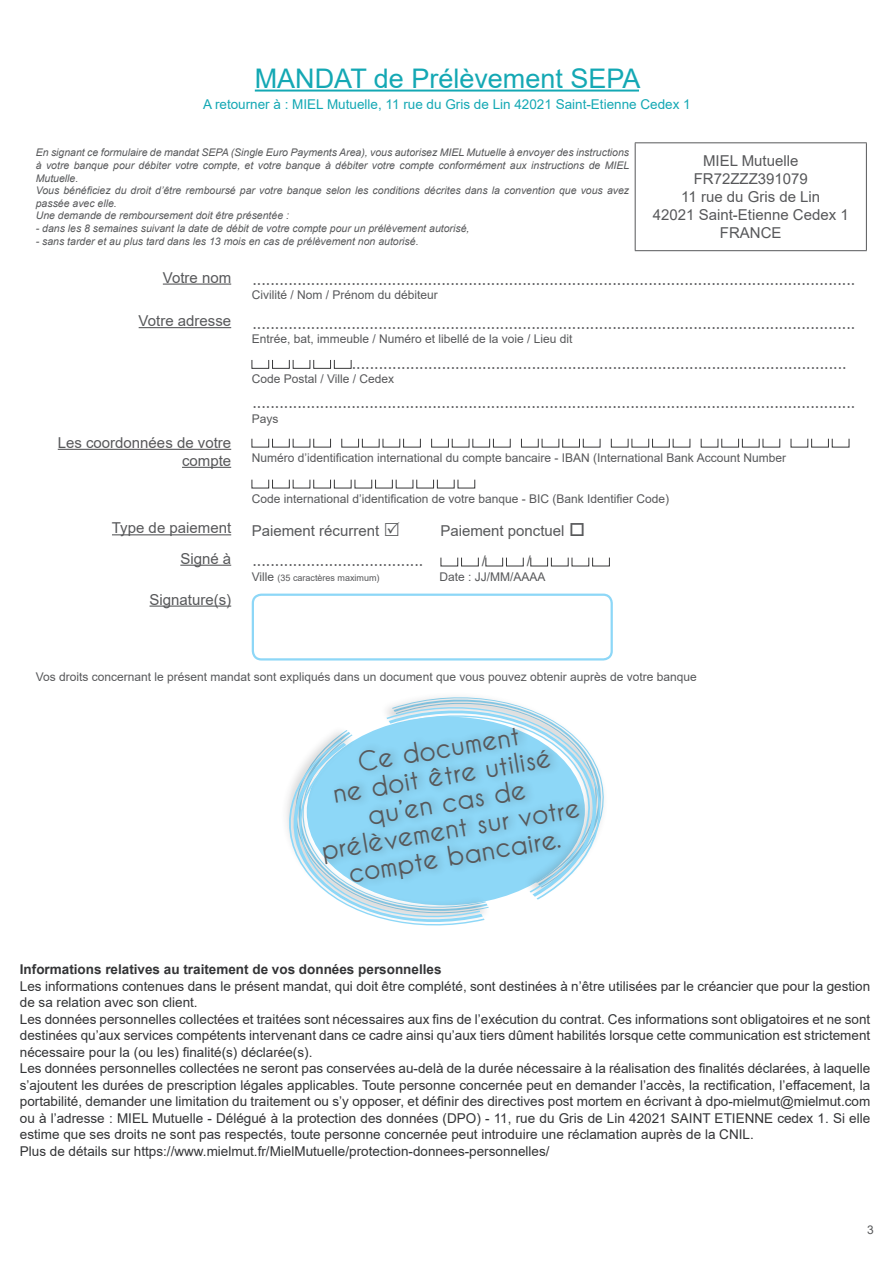
<style>
.page{position:relative;width:893px;height:1263px;background:#fff}
.page>*{position:absolute;margin:0;border:0;box-sizing:border-box;transform-origin:0 0}
.t1{font:700 27px/27px "Caviar Dreams";color:#57585a;text-align:center}
.t2{font:27px "Arial";color:#14a8b4}
.t3{font:18px "Times";color:#57585a}
.t4{font:15px/18px "Arial";color:#57585a;text-align:center}
.t5{font:14.4px "Arial";color:#57585a}
.t6{font:13.5px/16.5px "Arial";color:#333436}
.t7{font:13.5px "Arial";color:#14a8b4}
.t8{font:700 13.5px "Arial";color:#333436}
.t9{font:12px "Arial";color:#57585a}
.t10{font:italic 10.5px/12.6px "Arial";color:#57585a}
.t11{font:9px "Arial";color:#57585a}
.s1{font-family:"Arial";font-size:15px}
.s2{font-size:12px}
</style>
<div class="page">
<svg style="left:386px;top:697px;width:218px;height:203px"></svg>
<svg style="left:286px;top:745px;width:205px;height:181px"></svg>
<div style="left:320px;top:721px;width:271px;height:169px;background:#231f20;opacity:.3"></div>
<hr style="left:635px;top:142px;width:232px;height:1px;background:#57585a">
<hr style="left:635px;top:143px;width:1px;height:107px;background:#57585a">
<hr style="left:866px;top:143px;width:1px;height:107px;background:#57585a">
<hr style="left:635px;top:250px;width:232px;height:1px;background:#57585a">
<hr style="left:163px;top:284px;width:68px;height:1px;background:#57585a">
<hr style="left:139px;top:327px;width:92px;height:1px;background:#57585a">
<hr style="left:58px;top:449px;width:173px;height:1px;background:#57585a">
<hr style="left:182px;top:467px;width:49px;height:1px;background:#57585a">
<div style="left:403px;top:438px;width:18px;height:9px;border:1px solid #383839"></div>
<div style="left:431px;top:438px;width:18px;height:9px;border:1px solid #383839"></div>
<div style="left:562px;top:438px;width:18px;height:9px;border:1px solid #383839"></div>
<div style="left:811px;top:438px;width:18px;height:9px;border:1px solid #383839"></div>
<div style="left:375px;top:479px;width:18px;height:9px;border:1px solid #383839"></div>
<hr style="left:112px;top:534px;width:119px;height:1px;background:#57585a">
<hr style="left:180px;top:565px;width:51px;height:1px;background:#57585a">
<div style="left:592px;top:557px;width:18px;height:9px;border:1px solid #383839"></div>
<hr style="left:150px;top:605px;width:81px;height:2px;background:#57585a">
<div style="left:252px;top:594px;width:361px;height:66px;border:2px solid #8dd7f7;border-radius:9px"></div>
<hr style="left:255px;top:90px;width:384px;height:2px;background:#14a8b4">
<h1 class="t2" style="left:255px;top:60px;width:387px">MANDAT de Prélèvement SEPA</h1>
<p class="t7" style="left:203px;top:95px;width:489px">A retourner à : MIEL Mutuelle, 11 rue du Gris de Lin 42021 Saint-Etienne Cedex 1</p>
<p class="t10" style="left:36px;top:147px;width:595px">En signant ce formulaire de mandat SEPA (Single Euro Payments Area), vous autorisez MIEL Mutuelle à envoyer des instructions à votre banque pour débiter votre compte, et votre banque à débiter votre compte conformément aux instructions de MIEL Mutuelle.<br>Vous bénéficiez du droit d’être remboursé par votre banque selon les conditions décrites dans la convention que vous avez passée avec elle.<br>Une demande de remboursement doit être présentée :</p>
<p class="t10" style="left:36px;top:222px;width:435px">- dans les 8 semaines suivant la date de débit de votre compte pour un prélèvement autorisé,</p>
<p class="t10" style="left:36px;top:235px;width:384px">- sans tarder et au plus tard dans les 13 mois en cas de prélèvement non autorisé.</p>
<p class="t4" style="left:653px;top:152px;width:197px">MIEL Mutuelle<br>FR72ZZZ391079<br>11 rue du Gris de Lin<br>42021 Saint-Etienne Cedex 1<br>FRANCE</p>
<h2 class="t3" style="left:163px;top:268px;width:693px"><span class="s1">Votre nom</span> ......................................................................................................................................</h2>
<p class="t9" style="left:252px;top:287px;width:188px">Civilité / Nom / Prénom du débiteur</p>
<h2 class="t3" style="left:139px;top:311px;width:718px"><span class="s1">Votre adresse</span> ......................................................................................................................................</h2>
<p class="t9" style="left:252px;top:331px;width:322px">Entrée, bat, immeuble / Numéro et libellé de la voie / Lieu dit</p>
<h2 class="t3" style="left:351px;top:351px;width:497px">..............................................................................................................</h2>
<p class="t9" style="left:252px;top:370px;width:144px">Code Postal / Ville / Cedex</p>
<h2 class="t3" style="left:252px;top:391px;width:605px">......................................................................................................................................</h2>
<p class="t9" style="left:252px;top:410px;width:28px">Pays</p>
<p class="t4" style="left:58px;top:433px;width:175px;text-align:right">Les coordonnées de votre compte</p>
<p class="t9" style="left:252px;top:449px;width:536px">Numéro d’identification international du compte bancaire - IBAN (International Bank Account Number</p>
<p class="t9" style="left:252px;top:490px;width:419px">Code international d’identification de votre banque - BIC (Bank Identifier Code)</p>
<p class="t4" style="left:112px;top:519px;width:121px">Type de paiement</p>
<p class="t4" style="left:252px;top:522px;width:129px">Paiement récurrent</p>
<p class="t4" style="left:440px;top:522px;width:146px">Paiement ponctuel □</p>
<h2 class="t3" style="left:180px;top:549px;width:244px"><span class="s1">Signé à</span> ......................................</h2>
<p class="t5" style="left:482px;top:551px;width:6px">/</p>
<p class="t5" style="left:527px;top:551px;width:6px">/</p>
<p class="t11" style="left:252px;top:571px;width:129px"><span class="s2">Ville</span> (35 caractères maximum)</p>
<p class="t9" style="left:440px;top:568px;width:108px">Date : JJ/MM/AAAA</p>
<p class="t4" style="left:150px;top:590px;width:83px">Signature(s)</p>
<p class="t9" style="left:36px;top:669px;width:663px">Vos droits concernant le présent mandat sont expliqués dans un document que vous pouvez obtenir auprès de votre banque</p>
<h1 class="t1" style="left:305px;top:759px;width:263px;rotate:-10deg">Ce document<br>ne doit être utilisé qu’en cas de prélèvement sur votre compte bancaire.</h1>
<p class="t8" style="left:20px;top:960px;width:423px">Informations relatives au traitement de vos données personnelles</p>
<p class="t6" style="left:20px;top:977px;width:852px">Les informations contenues dans le présent mandat, qui doit être complété, sont destinées à n’être utilisées par le créancier que pour la gestion de sa relation avec son client.<br>Les données personnelles collectées et traitées sont nécessaires aux fins de l’exécution du contrat. Ces informations sont obligatoires et ne sont destinées qu’aux services compétents intervenant dans ce cadre ainsi qu’aux tiers dûment habilités lorsque cette communication est strictement nécessaire pour la (ou les) finalité(s) déclarée(s).<br>Les données personnelles collectées ne seront pas conservées au-delà de la durée nécessaire à la réalisation des finalités déclarées, à laquelle s’ajoutent les durées de prescription légales applicables. Toute personne concernée peut en demander l’accès, la rectification, l’effacement, la portabilité, demander une limitation du traitement ou s’y opposer, et définir des directives post mortem en écrivant à dpo-mielmut@mielmut.com ou à l’adresse : MIEL Mutuelle - Délégué à la protection des données (DPO) - 11, rue du Gris de Lin 42021 SAINT ETIENNE cedex 1. Si elle estime que ses droits ne sont pas respectés, toute personne concernée peut introduire une réclamation auprès de la CNIL.<br>Plus de détails sur https://www.mielmut.fr/MielMutuelle/protection-donnees-personnelles/</p>
<p class="t9" style="left:867px;top:1221px;width:8px">3</p>
</div>
